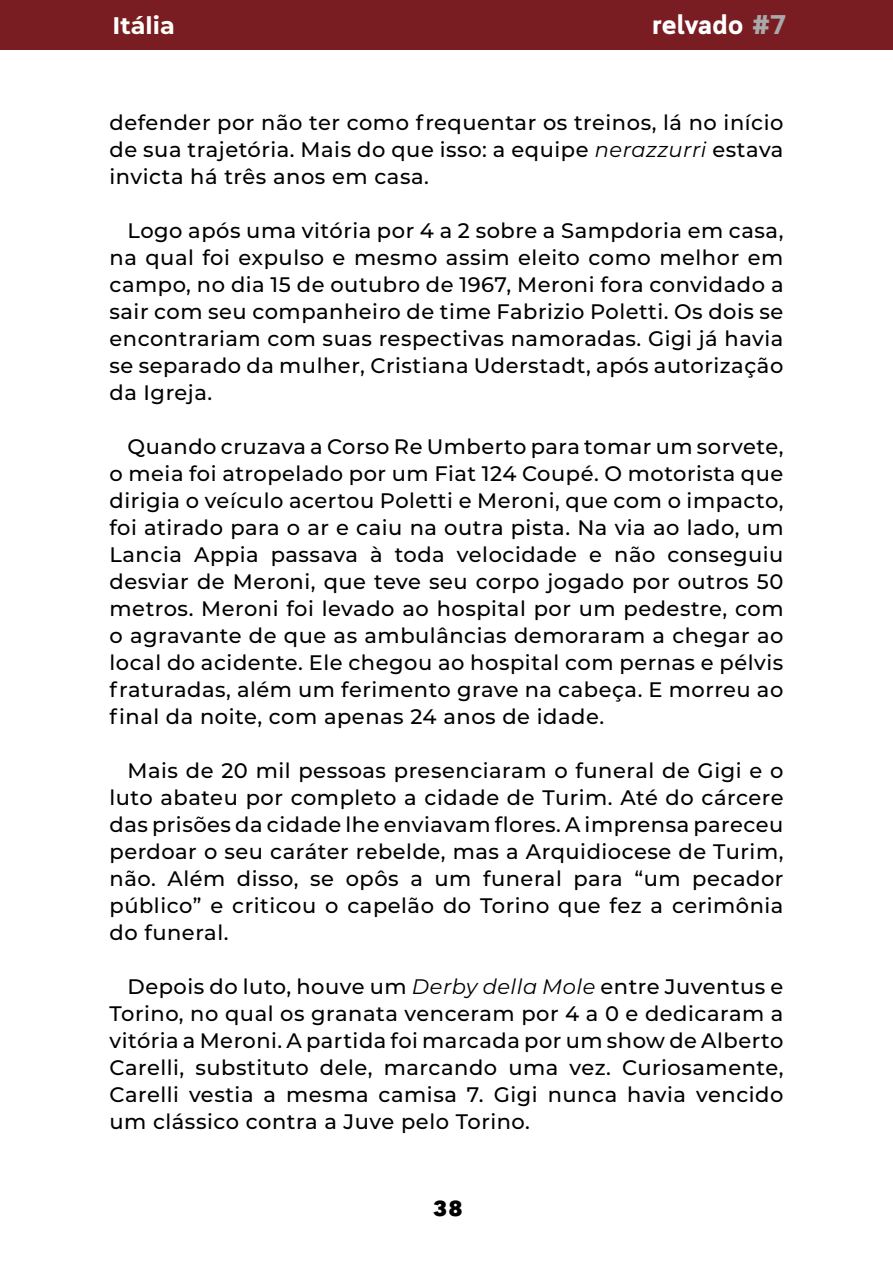
<style>
.page{position:relative;width:893px;height:1263px;background:#fff}
.page>*{position:absolute;margin:0;border:0;box-sizing:border-box;transform-origin:0 0}
.t1{font:700 27px "Cloud";letter-spacing:-.01em;color:#fff}
.t2{font:700 27px "Avenir Next LT Pro";color:#000}
.t3{font:700 24px "Montserrat";color:#fffffa}
.t4{font:500 21px/27px "Montserrat";letter-spacing:.025em;color:#000;text-align:justify}
.s1{color:#a9a9a9}
.s2{font-weight:400;font-style:italic}
</style>
<div class="page">
<div style="left:0;top:0;width:893px;height:49px;background:#7a1d23"></div>
<p class="t3" style="left:112px;top:8px;width:64px">Itália</p>
<p class="t1" style="left:652px;top:9px;width:135px">relvado <span class="s1">#7</span></p>
<p class="t4" style="left:110px;top:108px;width:675px">defender por não ter como frequentar os treinos, lá no início de sua trajetória. Mais do que isso: a equipe <span class="s2">nerazzurri</span> estava invicta há três anos em casa.</p>
<p class="t4" style="left:110px;top:216px;width:675px;text-indent:18px">Logo após uma vitória por 4 a 2 sobre a Sampdoria em casa, na qual foi expulso e mesmo assim eleito como melhor em campo, no dia 15 de outubro de 1967, Meroni fora convidado a sair com seu companheiro de time Fabrizio Poletti. Os dois se encontrariam com suas respectivas namoradas. Gigi já havia se separado da mulher, Cristiana Uderstadt, após autorização da Igreja.</p>
<p class="t4" style="left:110px;top:432px;width:676px;text-indent:18px">Quando cruzava a Corso Re Umberto para tomar um sorvete, o meia foi atropelado por um Fiat 124 Coupé. O motorista que dirigia o veículo acertou Poletti e Meroni, que com o impacto, foi atirado para o ar e caiu na outra pista. Na via ao lado, um Lancia Appia passava à toda velocidade e não conseguiu desviar de Meroni, que teve seu corpo jogado por outros 50 metros. Meroni foi levado ao hospital por um pedestre, com o agravante de que as ambulâncias demoraram a chegar ao local do acidente. Ele chegou ao hospital com pernas e pélvis fraturadas, além um ferimento grave na cabeça. E morreu ao final da noite, com apenas 24 anos de idade.</p>
<p class="t4" style="left:110px;top:756px;width:675px;text-indent:18px">Mais de 20 mil pessoas presenciaram o funeral de Gigi e o luto abateu por completo a cidade de Turim. Até do cárcere das prisões da cidade lhe enviavam flores. A imprensa pareceu perdoar o seu caráter rebelde, mas a Arquidiocese de Turim, não. Além disso, se opôs a um funeral para “um pecador público” e criticou o capelão do Torino que fez a cerimônia do funeral.</p>
<p class="t4" style="left:110px;top:972px;width:675px;text-indent:18px">Depois do luto, houve um <span class="s2">Derby della Mole</span> entre Juventus e Torino, no qual os granata venceram por 4 a 0 e dedicaram a vitória a Meroni. A partida foi marcada por um show de Alberto Carelli, substituto dele, marcando uma vez. Curiosamente, Carelli vestia a mesma camisa 7. Gigi nunca havia vencido um clássico contra a Juve pelo Torino.</p>
<p class="t2" style="left:432px;top:1190px;width:33px">38</p>
</div>
